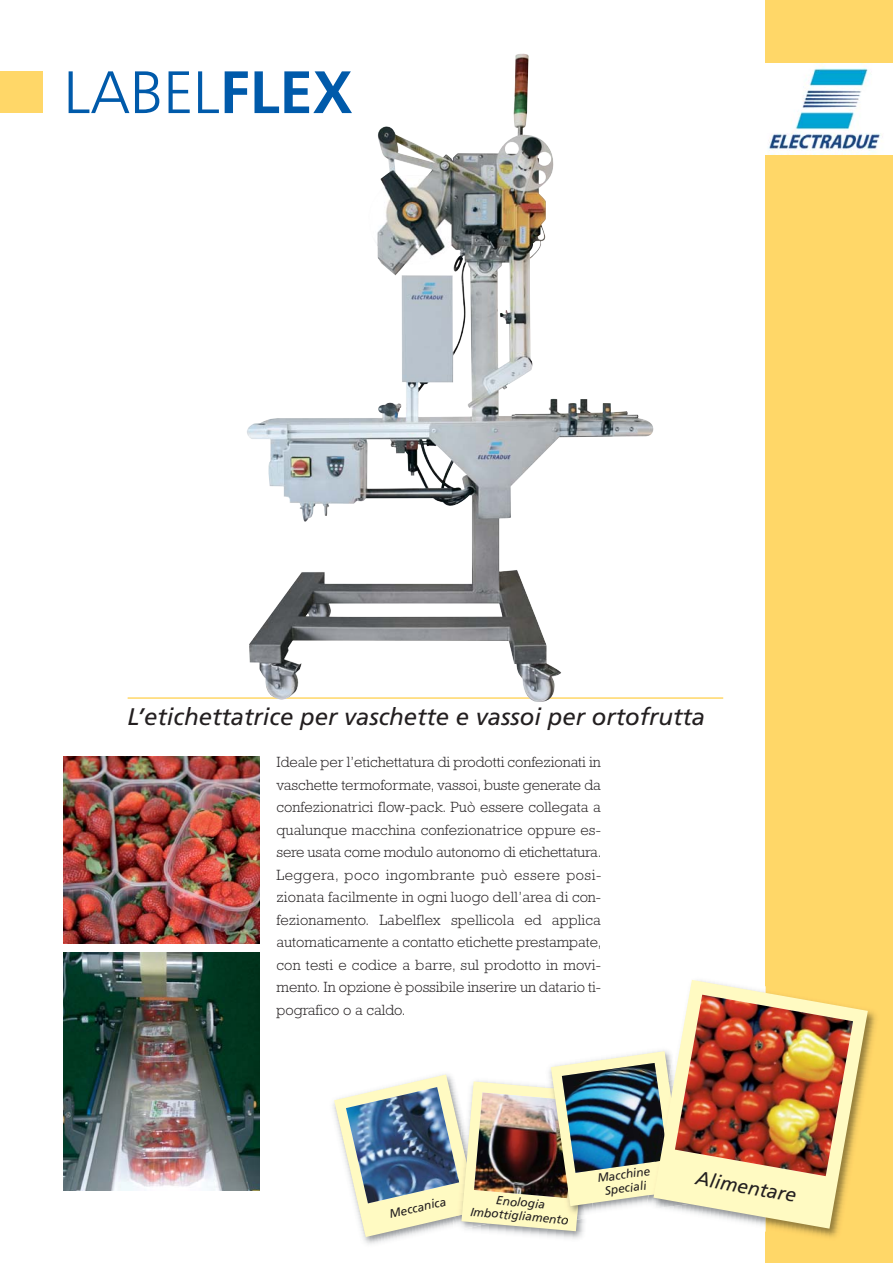
<style>
.page{position:relative;width:893px;height:1263px;background:#fff}
.page>*{position:absolute;margin:0;border:0;box-sizing:border-box;transform-origin:0 0}
.t1{font:300 59.7px "Frutiger";color:#005aaa}
.t2{font:italic 24px "Frutiger";color:#231f20}
.t3{font:italic 19.5px "Frutiger";color:#231f20}
.t4{font:300 15px/22.5px "Rockwell";letter-spacing:-.005em;color:#231f20;text-align:justify}
.t5{font:italic 12px/13.5px "Frutiger";color:#231f20;text-align:center}
.s1{font-weight:700}
</style>
<div class="page">
<div style="left:765px;top:0;width:127px;height:1263px;background:#ffd768"></div>
<div style="left:0;top:71px;width:43px;height:42px;background:#ffd768"></div>
<img style="left:64px;top:952px;width:195px;height:239px">
<img style="left:64px;top:757px;width:195px;height:187px">
<hr style="left:128px;top:697px;width:595px;height:2px;background:#ffd768">
<img style="left:333px;top:1103px;width:67px;height:141px">
<img style="left:867px;top:1011px;width:9px;height:55px">
<svg style="left:689px;top:980px;width:178px;height:163px"></svg>
<img style="left:334px;top:1050px;width:513px;height:187px">
<img style="left:675px;top:995px;width:178px;height:181px">
<img style="left:246px;top:54px;width:309px;height:646px">
<img style="left:765px;top:64px;width:127px;height:90px">
<h1 class="t1" style="left:64px;top:68px;width:290px">LABEL<span class="s1">FLEX</span></h1>
<h2 class="t2" style="left:128px;top:707px;width:579px">L’etichettatrice per vaschette e vassoi per ortofrutta</h2>
<p class="t4" style="left:276px;top:752px;width:326px">Ideale per l’etichettatura di prodotti confezionati in vaschette termoformate, vassoi, buste generate da confezionatrici flow-pack. Può essere collegata a qualunque macchina confezionatrice oppure es&shy;sere usata come modulo autonomo di etichettatura.<br>Leggera, poco ingombrante può essere posi&shy;zionata facilmente in ogni luogo dell’area di con&shy;fezionamento. Labelflex spellicola ed applica automaticamente a contatto etichette prestampate, con testi e codice a barre, sul prodotto in movi&shy;mento. In opzione è possibile inserire un datario ti&shy;pografico o a caldo.</p>
<p class="t5" style="left:388px;top:1208px;width:59px;rotate:-13deg">Meccanica</p>
<p class="t5" style="left:472px;top:1192px;width:100px;rotate:5deg">Enologia<br>Imbottigliamento</p>
<p class="t5" style="left:596px;top:1173px;width:55px;rotate:-8deg">Macchine<br>Speciali</p>
<h3 class="t3" style="left:697px;top:1170px;width:103px;rotate:10deg">Alimentare</h3>
</div>
